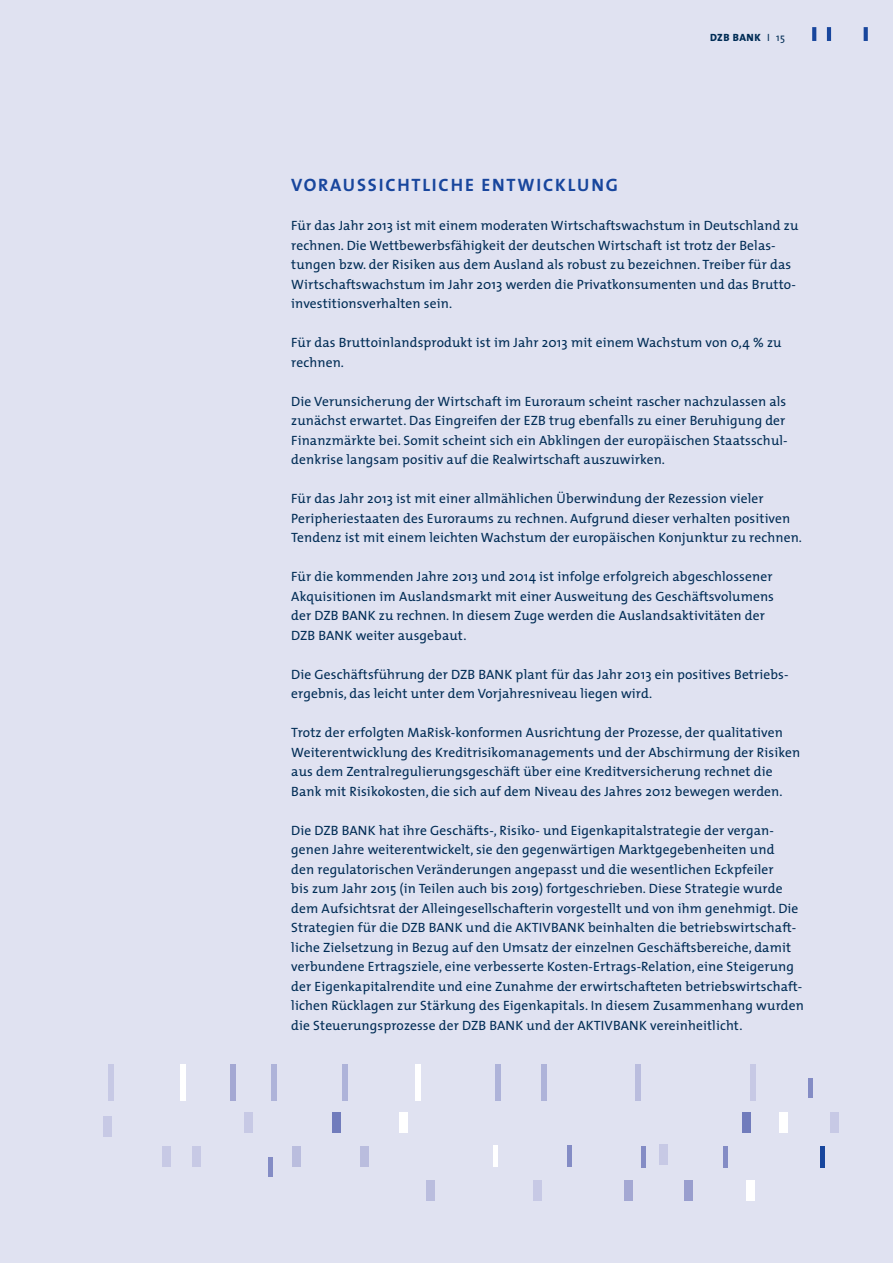
<style>
.page{position:relative;width:893px;height:1263px;background:#e0e2f1}
.page>*{position:absolute;margin:0;border:0;box-sizing:border-box;transform-origin:0 0}
.t1{font:700 18px "The Mix";letter-spacing:.1em;color:#18469d}
.t2{font:13.5px/19.5px "The Mix";letter-spacing:.01em;color:#002c55}
.t3{font:800 10.5px "The Mix";letter-spacing:.05em;color:#002c55}
.s1{font-weight:400}
</style>
<div class="page">
<svg style="left:812px;top:27px;width:4px;height:14px"></svg>
<hr style="left:827px;top:27px;width:4px;height:14px;background:#18469d">
<svg style="left:864px;top:27px;width:4px;height:14px"></svg>
<div style="left:108px;top:1064px;width:6px;height:37px;background:#c7c9e5"></div>
<div style="left:180px;top:1064px;width:6px;height:37px;background:#fff"></div>
<div style="left:230px;top:1064px;width:5px;height:37px;background:#a4a8d3"></div>
<div style="left:271px;top:1064px;width:6px;height:37px;background:#aeb3d9"></div>
<div style="left:342px;top:1064px;width:5px;height:37px;background:#aeb3d9"></div>
<div style="left:415px;top:1064px;width:6px;height:37px;background:#fff"></div>
<div style="left:541px;top:1064px;width:6px;height:37px;background:#aeb3d9"></div>
<div style="left:495px;top:1064px;width:6px;height:37px;background:#aeb3d9"></div>
<div style="left:635px;top:1064px;width:6px;height:37px;background:#babdde"></div>
<div style="left:750px;top:1064px;width:6px;height:37px;background:#c7c9e5"></div>
<div style="left:103px;top:1116px;width:8px;height:21px;background:#c7c9e5"></div>
<div style="left:162px;top:1146px;width:9px;height:21px;background:#c7c9e5"></div>
<div style="left:746px;top:1180px;width:9px;height:21px;background:#fff"></div>
<div style="left:684px;top:1180px;width:9px;height:21px;background:#999ece"></div>
<div style="left:624px;top:1180px;width:8px;height:21px;background:#a4a8d3"></div>
<div style="left:426px;top:1180px;width:9px;height:21px;background:#babdde"></div>
<div style="left:360px;top:1146px;width:8px;height:21px;background:#babdde"></div>
<div style="left:293px;top:1146px;width:8px;height:21px;background:#babdde"></div>
<div style="left:193px;top:1146px;width:8px;height:21px;background:#c7c9e5"></div>
<hr style="left:820px;top:1146px;width:4px;height:21px;background:#18469d">
<div style="left:723px;top:1146px;width:5px;height:21px;background:#848cc5"></div>
<hr style="left:642px;top:1146px;width:4px;height:21px;background:#848cc5">
<div style="left:830px;top:1112px;width:8px;height:21px;background:#c7c9e5"></div>
<div style="left:779px;top:1112px;width:9px;height:21px;background:#fff"></div>
<div style="left:742px;top:1112px;width:9px;height:21px;background:#717cbc"></div>
<div style="left:808px;top:1078px;width:5px;height:20px;background:#848cc5"></div>
<hr style="left:568px;top:1146px;width:4px;height:21px;background:#848cc5">
<hr style="left:493px;top:1146px;width:4px;height:21px;background:#fff">
<div style="left:534px;top:1180px;width:8px;height:21px;background:#c7c9e5"></div>
<div style="left:660px;top:1144px;width:8px;height:20px;background:#c7c9e5"></div>
<div style="left:399px;top:1112px;width:9px;height:21px;background:#fff"></div>
<div style="left:244px;top:1112px;width:8px;height:21px;background:#c7c9e5"></div>
<div style="left:332px;top:1112px;width:8px;height:21px;background:#717cbc"></div>
<hr style="left:269px;top:1157px;width:4px;height:20px;background:#848cc5">
<p class="t3" style="left:710px;top:33px;width:76px">DZB BANK <span class="s1">I 15</span></p>
<h1 class="t1" style="left:291px;top:178px;width:328px">VORAUSSICHTLICHE ENTWICKLUNG</h1>
<p class="t2" style="left:291px;top:217px;width:509px">Für das Jahr 2013 ist mit einem moderaten Wirtschaftswachstum in Deutschland zu rechnen. Die Wettbewerbsfähigkeit der deutschen Wirtschaft ist trotz der Belas&shy;tungen bzw. der Risiken aus dem Ausland als robust zu bezeichnen. Treiber für das Wirtschaftswachstum im Jahr 2013 werden die Privatkonsumenten und das Brutto&shy;investitionsverhalten sein.</p>
<p class="t2" style="left:291px;top:334px;width:492px">Für das Bruttoinlandsprodukt ist im Jahr 2013 mit einem Wachstum von 0,4 % zu rechnen.</p>
<p class="t2" style="left:291px;top:393px;width:498px">Die Verunsicherung der Wirtschaft im Euroraum scheint rascher nachzulassen als zunächst erwartet. Das Eingreifen der EZB trug ebenfalls zu einer Beruhigung der Finanzmärkte bei. Somit scheint sich ein Abklingen der europäischen Staatsschul&shy;denkrise langsam positiv auf die Realwirtschaft auszuwirken.</p>
<p class="t2" style="left:291px;top:490px;width:512px">Für das Jahr 2013 ist mit einer allmählichen Überwindung der Rezession vieler<br>Peripheriestaaten des Euroraums zu rechnen. Aufgrund dieser verhalten positiven<br>Tendenz ist mit einem leichten Wachstum der europäischen Konjunktur zu rechnen.</p>
<p class="t2" style="left:291px;top:568px;width:484px">Für die kommenden Jahre 2013 und 2014 ist infolge erfolgreich abgeschlossener Akquisitionen im Auslandsmarkt mit einer Ausweitung des Geschäftsvolumens der DZB BANK zu rechnen. In diesem Zuge werden die Auslandsaktivitäten der DZB BANK weiter ausgebaut.</p>
<p class="t2" style="left:291px;top:666px;width:499px">Die Geschäftsführung der DZB BANK plant für das Jahr 2013 ein positives Betriebs&shy;ergebnis, das leicht unter dem Vorjahresniveau liegen wird.</p>
<p class="t2" style="left:291px;top:724px;width:510px">Trotz der erfolgten MaRisk-konformen Ausrichtung der Prozesse, der qualitativen Weiterentwicklung des Kreditrisikomanagements und der Abschirmung der Risiken aus dem Zentralregulierungsgeschäft über eine Kreditversicherung rechnet die Bank mit Risikokosten, die sich auf dem Niveau des Jahres 2012 bewegen werden.</p>
<p class="t2" style="left:291px;top:822px;width:514px">Die DZB BANK hat ihre Geschäfts-, Risiko- und Eigenkapitalstrategie der vergan&shy;genen Jahre weiterentwickelt, sie den gegenwärtigen Marktgegebenheiten und<br>den regulatorischen Veränderungen angepasst und die wesentlichen Eckpfeiler<br>bis zum Jahr 2015 (in Teilen auch bis 2019) fortgeschrieben. Diese Strategie wurde dem Aufsichtsrat der Alleingesellschafterin vorgestellt und von ihm genehmigt. Die Strategien für die DZB BANK und die AKTIVBANK beinhalten die betriebswirtschaft&shy;liche Zielsetzung in Bezug auf den Umsatz der einzelnen Geschäftsbereiche, damit verbundene Ertragsziele, eine verbesserte Kosten-Ertrags-Relation, eine Steigerung der Eigenkapitalrendite und eine Zunahme der erwirtschafteten betriebswirtschaft&shy;lichen Rücklagen zur Stärkung des Eigenkapitals. In diesem Zusammenhang wurden die Steuerungsprozesse der DZB BANK und der AKTIVBANK vereinheitlicht.</p>
</div>
